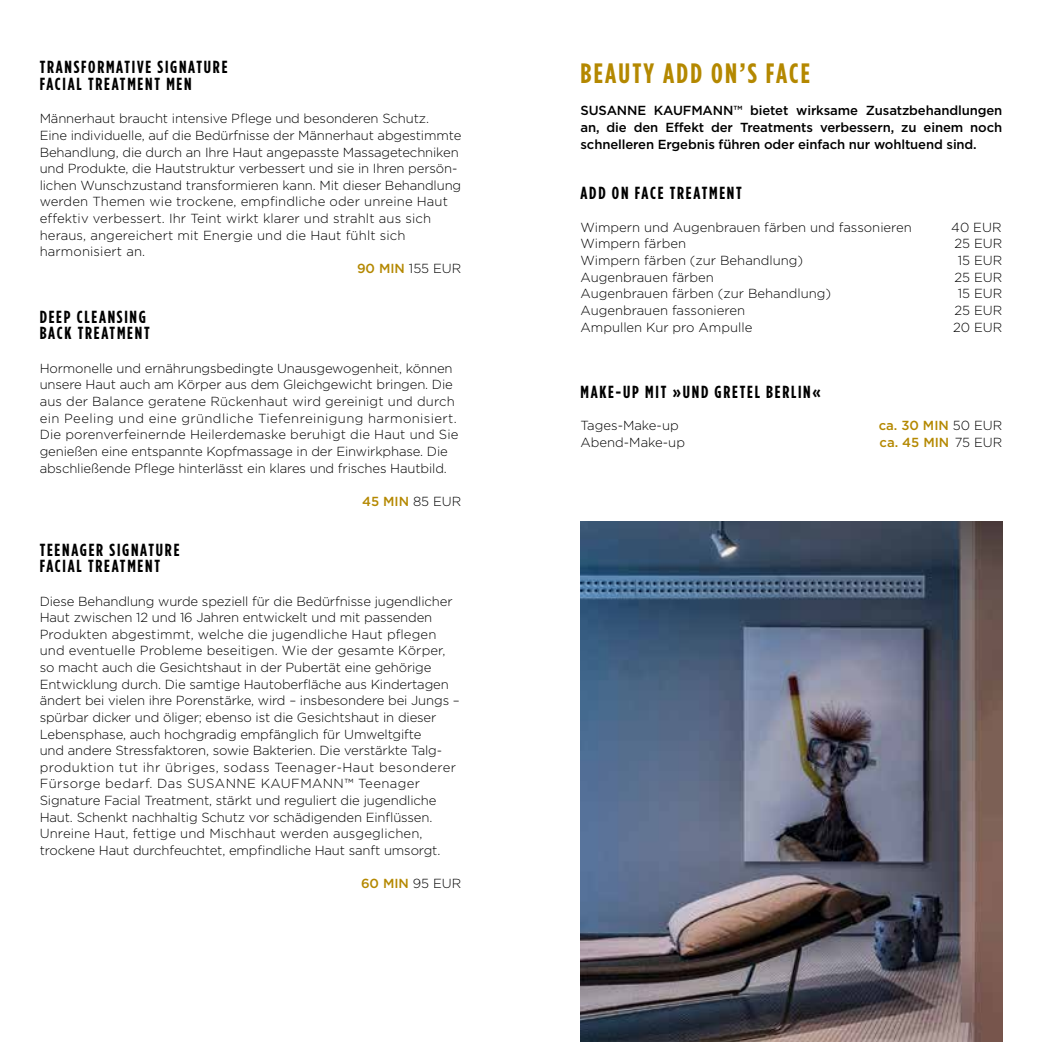
<style>
.page{position:relative;width:1042px;height:1042px;background:#fff}
.page>*{position:absolute;margin:0;border:0;box-sizing:border-box;transform-origin:0 0}
.t1{font:700 condensed 28px "Gotham HTF";letter-spacing:.08em;color:#b48800}
.t2{font:700 condensed 17.5px/16.6px "Gotham HTF";letter-spacing:.1em;color:#000}
.t3{font:300 13.12px/16.6px "Gotham HTF";letter-spacing:-.01em;color:#000}
.t4{font:300 13.12px "Gotham HTF";letter-spacing:.01em;color:#000}
.t5{font:500 13.12px/16.6px "Gotham HTF";letter-spacing:-.01em;color:#000;text-align:justify}
.t6{font:500 13.12px "Gotham HTF";color:#b48800}
.s1{font-weight:500;color:#b48800}
.s2{font-weight:300;color:#000}
</style>
<div class="page">
<img style="left:580px;top:521px;width:422px;height:521px">
<h2 class="t2" style="left:40px;top:58px;width:189px">TRANSFORMATIVE SIGNATURE<br>FACIAL TREATMENT MEN</h2>
<p class="t3" style="left:40px;top:110px;width:391px">Männerhaut braucht intensive Pflege und besonderen Schutz.</p>
<p class="t3" style="left:40px;top:127px;width:423px">Eine individuelle, auf die Bedürfnisse der Männerhaut abgestimmte</p>
<p class="t3" style="left:40px;top:143px;width:421px">Behandlung, die durch an Ihre Haut angepasste Massagetechniken</p>
<p class="t3" style="left:40px;top:160px;width:419px">und Produkte, die Hautstruktur verbessert und sie in Ihren persön-</p>
<p class="t3" style="left:40px;top:177px;width:423px">lichen Wunschzustand transformieren kann. Mit dieser Behandlung</p>
<p class="t4" style="left:40px;top:195px;width:410px">werden Themen wie trockene, empfindliche oder unreine Haut</p>
<p class="t4" style="left:40px;top:211px;width:393px">effektiv verbessert. Ihr Teint wirkt klarer und strahlt aus sich</p>
<p class="t4" style="left:40px;top:228px;width:367px">heraus, angereichert mit Energie und die Haut fühlt sich</p>
<p class="t4" style="left:40px;top:244px;width:107px">harmonisiert an.</p>
<p class="t3" style="left:357px;top:260px;width:106px"><span class="s1">90 MIN</span> 155 EUR</p>
<h2 class="t2" style="left:40px;top:308px;width:112px">DEEP CLEANSING<br>BACK TREATMENT</h2>
<p class="t3" style="left:40px;top:360px;width:420px">Hormonelle und ernährungsbedingte Unausgewogenheit, können unsere Haut auch am Körper aus dem Gleichgewicht bringen. Die aus der Balance geratene Rückenhaut wird gereinigt und durch ein Peeling und eine gründliche Tiefenreinigung harmonisiert.<br>Die porenverfeinernde Heilerdemaske beruhigt die Haut und Sie genießen eine entspannte Kopfmassage in der Einwirkphase. Die abschließende Pflege hinterlässt ein klares und frisches Hautbild.</p>
<p class="t6" style="left:362px;top:494px;width:101px">45 MIN <span class="s2">85 EUR</span></p>
<h2 class="t2" style="left:40px;top:541px;width:141px">TEENAGER SIGNATURE<br>FACIAL TREATMENT</h2>
<p class="t3" style="left:40px;top:592px;width:422px">Diese Behandlung wurde speziell für die Bedürfnisse jugendlicher Haut zwischen 12 und 16 Jahren entwickelt und mit passenden Produkten abgestimmt, welche die jugendliche Haut pflegen und eventuelle Probleme beseitigen. Wie der gesamte Körper, so macht auch die Gesichtshaut in der Pubertät eine gehörige Entwicklung durch. Die samtige Hautoberfläche aus Kindertagen ändert bei vielen ihre Porenstärke, wird – insbesondere bei Jungs – spürbar dicker und öliger; ebenso ist die Gesichtshaut in dieser Lebensphase, auch hochgradig empfänglich für Umweltgifte<br>und andere Stressfaktoren, sowie Bakterien. Die verstärkte Talg&shy;produktion tut ihr übriges, sodass Teenager-Haut besonderer Fürsorge bedarf. Das SUSANNE KAUFMANN™ Teenager Signature Facial Treatment, stärkt und reguliert die jugendliche Haut. Schenkt nachhaltig Schutz vor schädigenden Einflüssen.<br>Unreine Haut, fettige und Mischhaut werden ausgeglichen, trockene Haut durchfeuchtet, empfindliche Haut sanft umsorgt.</p>
<p class="t6" style="left:361px;top:876px;width:102px">60 MIN <span class="s2">95 EUR</span></p>
<h1 class="t1" style="left:580px;top:57px;width:231px">BEAUTY ADD ON’S FACE</h1>
<p class="t5" style="left:580px;top:102px;width:423px">SUSANNE KAUFMANN™ bietet wirksame Zusatzbehandlungen an, die den Effekt der Treatments verbessern, zu einem noch schnelleren Ergebnis führen oder einfach nur wohltuend sind.</p>
<h2 class="t2" style="left:580px;top:184px;width:163px">ADD ON FACE TREATMENT</h2>
<p class="t3" style="left:580px;top:219px;width:333px">Wimpern und Augenbrauen färben und fassonieren</p>
<p class="t3" style="left:951px;top:219px;width:52px">40 EUR</p>
<p class="t3" style="left:580px;top:235px;width:107px">Wimpern färben</p>
<p class="t3" style="left:954px;top:235px;width:49px">25 EUR</p>
<p class="t3" style="left:580px;top:252px;width:224px">Wimpern färben (zur Behandlung)</p>
<p class="t3" style="left:958px;top:252px;width:46px">15 EUR</p>
<p class="t3" style="left:580px;top:269px;width:135px">Augenbrauen färben</p>
<p class="t3" style="left:954px;top:269px;width:49px">25 EUR</p>
<p class="t3" style="left:580px;top:285px;width:252px">Augenbrauen färben (zur Behandlung)</p>
<p class="t3" style="left:958px;top:285px;width:46px">15 EUR</p>
<p class="t3" style="left:580px;top:302px;width:166px">Augenbrauen fassonieren</p>
<p class="t3" style="left:954px;top:302px;width:49px">25 EUR</p>
<p class="t3" style="left:580px;top:318px;width:173px">Ampullen Kur pro Ampulle</p>
<p class="t3" style="left:953px;top:318px;width:51px">20 EUR</p>
<h2 class="t2" style="left:580px;top:383px;width:242px">MAKE-UP MIT »UND GRETEL BERLIN«</h2>
<p class="t3" style="left:580px;top:417px;width:100px">Tages-Make-up</p>
<p class="t6" style="left:879px;top:418px;width:125px">ca. 30 MIN <span class="s2">50 EUR</span></p>
<p class="t3" style="left:580px;top:434px;width:106px">Abend-Make-up</p>
<p class="t6" style="left:879px;top:435px;width:124px">ca. 45 MIN <span class="s2">75 EUR</span></p>
</div>
